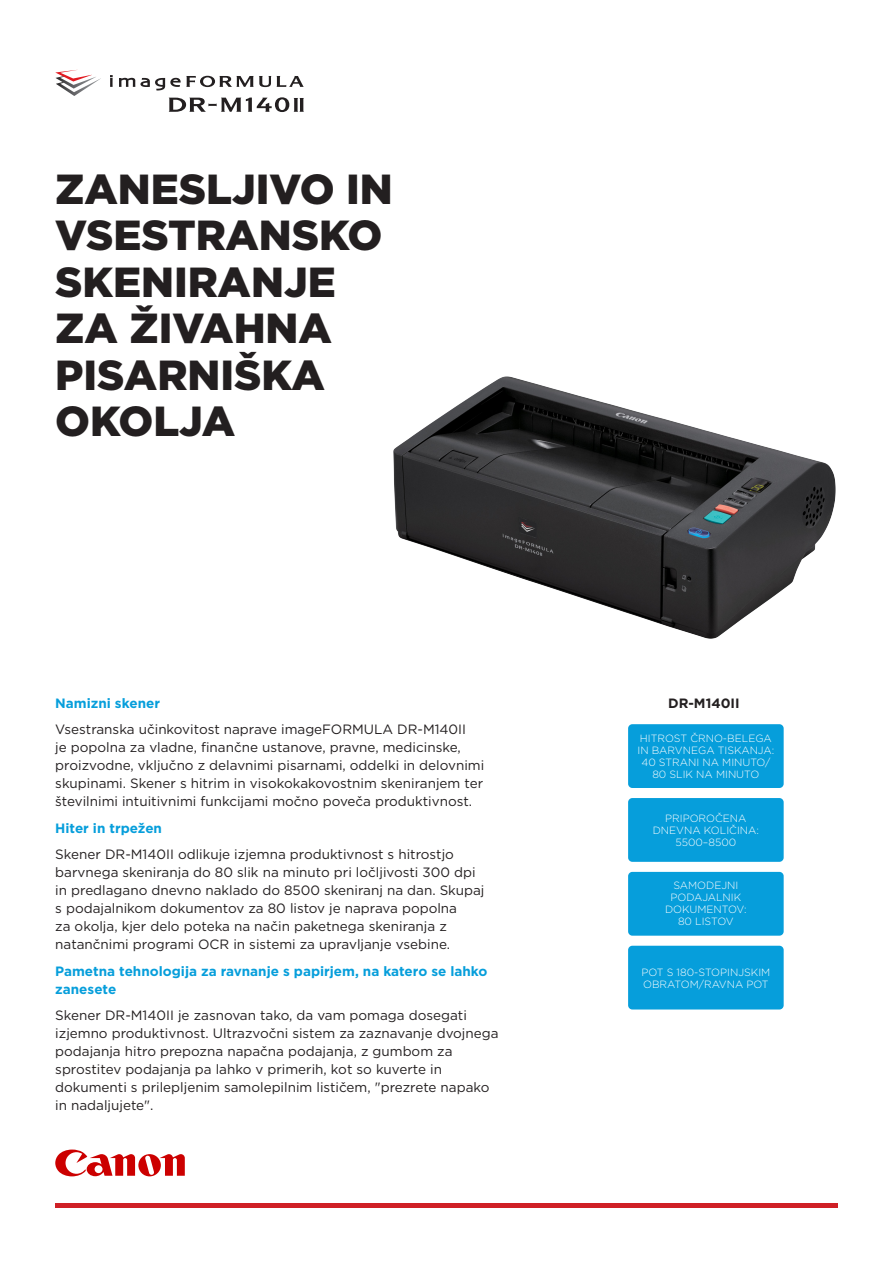
<style>
.page{position:relative;width:893px;height:1263px;background:#fff}
.page>*{position:absolute;margin:0;border:0;box-sizing:border-box;transform-origin:0 0}
.COVER_HEADER_MEDIUM{font:900 42px/46.5px "Gotham";color:#231f20}
.BODY_BULLETS{font:13.5px/18px "Gotham";color:#231f20}
.SUBHEAD{font:700 13.5px/18px "Gotham";color:#069edb}
.SUBHEAD-2{font:700 13.5px "Gotham";color:#231f20}
.COVER_HEADER_SMALL{font:300 10.5px/12px "Gotham";color:#fff;text-align:center}
</style>
<div class="page">
<div style="left:55px;top:1203px;width:783px;height:5px;background:#cf2026"></div>
<svg style="left:55px;top:1149px;width:130px;height:27px"></svg>
<img style="left:393px;top:377px;width:442px;height:261px">
<div style="left:628px;top:724px;width:156px;height:64px;background:#069edb;border-radius:4px"></div>
<div style="left:628px;top:798px;width:156px;height:64px;background:#069edb;border-radius:4px"></div>
<div style="left:628px;top:872px;width:156px;height:64px;background:#069edb;border-radius:4px"></div>
<div style="left:628px;top:946px;width:156px;height:63px;background:#069edb;border-radius:4px"></div>
<svg style="left:55px;top:76px;width:46px;height:20px"></svg>
<svg style="left:110px;top:75px;width:3px;height:12px"></svg>
<svg style="left:119px;top:76px;width:185px;height:15px"></svg>
<svg style="left:169px;top:97px;width:135px;height:15px"></svg>
<p class="COVER_HEADER_MEDIUM" style="left:55px;top:165px;width:339px">ZANESLJIVO IN<br>VSESTRANSKO<br>SKENIRANJE<br>ZA ŽIVAHNA<br>PISARNIŠKA<br>OKOLJA</p>
<p class="SUBHEAD" style="left:55px;top:694px;width:106px">Namizni skener</p>
<p class="BODY_BULLETS" style="left:55px;top:720px;width:430px">Vsestranska učinkovitost naprave imageFORMULA DR-M140II<br>je popolna za vladne, finančne ustanove, pravne, medicinske, proizvodne, vključno z delavnimi pisarnami, oddelki in delovnimi skupinami. Skener s hitrim in visokokakovostnim skeniranjem ter številnimi intuitivnimi funkcijami močno poveča produktivnost.</p>
<p class="SUBHEAD" style="left:55px;top:819px;width:108px">Hiter in trpežen</p>
<p class="BODY_BULLETS" style="left:55px;top:845px;width:431px">Skener DR-M140II odlikuje izjemna produktivnost s hitrostjo barvnega skeniranja do 80 slik na minuto pri ločljivosti 300 dpi in predlagano dnevno naklado do 8500 skeniranj na dan. Skupaj s podajalnikom dokumentov za 80 listov je naprava popolna<br>za okolja, kjer delo poteka na način paketnega skeniranja z natančnimi programi OCR in sistemi za upravljanje vsebine.</p>
<p class="SUBHEAD" style="left:55px;top:962px;width:434px">Pametna tehnologija za ravnanje s papirjem, na katero se lahko zanesete</p>
<p class="BODY_BULLETS" style="left:55px;top:1006px;width:445px">Skener DR-M140II je zasnovan tako, da vam pomaga dosegati izjemno produktivnost. Ultrazvočni sistem za zaznavanje dvojnega podajanja hitro prepozna napačna podajanja, z gumbom za sprostitev podajanja pa lahko v primerih, kot so kuverte in dokumenti s prilepljenim samolepilnim lističem, "prezrete napako in nadaljujete".</p>
<p class="SUBHEAD-2" style="left:668px;top:694px;width:73px">DR-M140II</p>
<p class="COVER_HEADER_SMALL" style="left:637px;top:732px;width:138px">HITROST ČRNO-BELEGA<br>IN BARVNEGA TISKANJA:<br>40 STRANI NA MINUTO/<br>80 SLIK NA MINUTO</p>
<p class="COVER_HEADER_SMALL" style="left:653px;top:811px;width:108px">PRIPOROČENA<br>DNEVNA KOLIČINA:<br>5500–8500</p>
<p class="COVER_HEADER_SMALL" style="left:665px;top:879px;width:83px">SAMODEJNI<br>PODAJALNIK<br>DOKUMENTOV:<br>80 LISTOV</p>
<p class="COVER_HEADER_SMALL" style="left:641px;top:966px;width:130px;text-align:left">POT S 180-STOPINJSKIM<br>OBRATOM/RAVNA POT</p>
</div>
